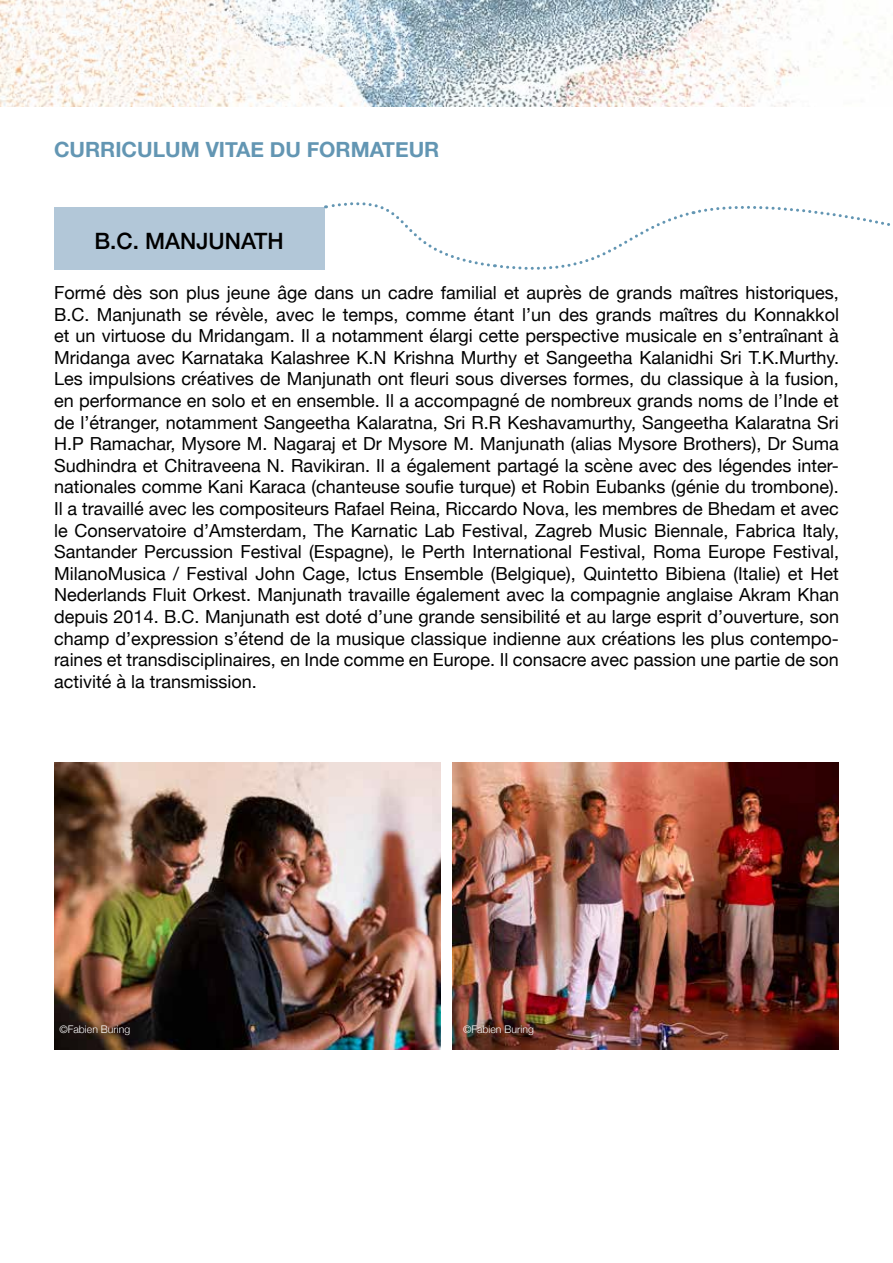
<style>
.page{position:relative;width:893px;height:1263px;background:#fff}
.page>*{position:absolute;margin:0;border:0;box-sizing:border-box;transform-origin:0 0}
.t1{font:500 22.5px "Helvetica Neue";color:#000}
.t2{font:700 21px "Helvetica Neue";color:#6396b3}
.t3{font:18px/21.6px "Helvetica Neue";color:#000;text-align:justify}
.t4{font:300 10.5px "Helvetica Neue";color:#fff}
</style>
<div class="page">
<img style="left:452px;top:762px;width:387px;height:288px">
<div style="left:54px;top:208px;width:270px;height:62px;background:#b2c7d8"></div>
<img style="left:54px;top:762px;width:387px;height:288px">
<svg style="left:325px;top:202px;width:565px;height:68px"></svg>
<img style="left:0;top:0;width:887px;height:106px">
<p class="t2" style="left:54px;top:133px;width:387px">CURRICULUM VITAE DU FORMATEUR</p>
<p class="t1" style="left:94px;top:223px;width:191px">B.C. MANJUNATH</p>
<p class="t3" style="left:54px;top:283px;width:786px">Formé dès son plus jeune âge dans un cadre familial et auprès de grands maîtres historiques, B.C. Manjunath se révèle, avec le temps, comme étant l’un des grands maîtres du Konnakkol et un virtuose du Mridangam. Il a notamment élargi cette perspective musicale en s’entraînant à Mridanga avec Karnataka Kalashree K.N Krishna Murthy et Sangeetha Kalanidhi Sri T.K.Murthy.<br>Les impulsions créatives de Manjunath ont fleuri sous diverses formes, du classique à la fusion, en performance en solo et en ensemble. Il a accompagné de nombreux grands noms de l’Inde et de l’étranger, notamment Sangeetha Kalaratna, Sri R.R Keshavamurthy, Sangeetha Kalaratna Sri H.P Ramachar, Mysore M. Nagaraj et Dr Mysore M. Manjunath (alias Mysore Brothers), Dr Suma Sudhindra et Chitraveena N. Ravikiran. Il a également partagé la scène avec des légendes inter&shy;nationales comme Kani Karaca (chanteuse soufie turque) et Robin Eubanks (génie du trombone).<br>Il a travaillé avec les compositeurs Rafael Reina, Riccardo Nova, les membres de Bhedam et avec le Conservatoire d’Amsterdam, The Karnatic Lab Festival, Zagreb Music Biennale, Fabrica Italy, Santander Percussion Festival (Espagne), le Perth International Festival, Roma Europe Festival, MilanoMusica / Festival John Cage, Ictus Ensemble (Belgique), Quintetto Bibiena (Italie) et Het Nederlands Fluit Orkest. Manjunath travaille également avec la compagnie anglaise Akram Khan depuis 2014. B.C. Manjunath est doté d’une grande sensibilité et au large esprit d’ouverture, son champ d’expression s’étend de la musique classique indienne aux créations les plus contempo&shy;raines et transdisciplinaires, en Inde comme en Europe. Il consacre avec passion une partie de son activité à la transmission.</p>
<p class="t4" style="left:59px;top:1021px;width:72px">©Fabien Buring</p>
<p class="t4" style="left:463px;top:1021px;width:72px">©Fabien Buring</p>
</div>
